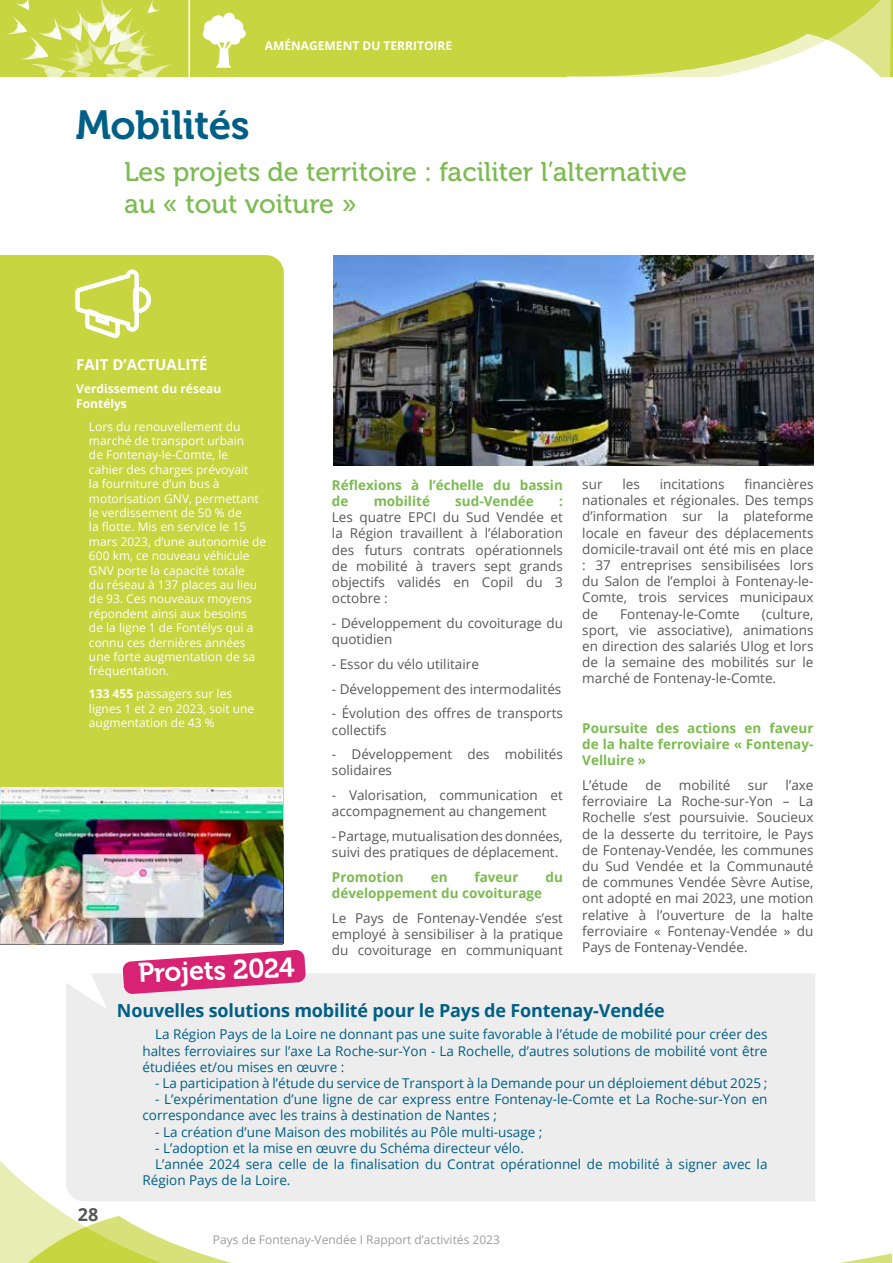
<style>
.page{position:relative;width:893px;height:1263px;background:#fff}
.page>*{position:absolute;margin:0;border:0;box-sizing:border-box;transform-origin:0 0}
.t1{font:40.5px "Museo 700";letter-spacing:-.01em;color:#005f86}
.t2{font:27px/32.4px "Museo 500";color:#7bbb4f}
.t3{font:27px "Museo 700";color:#fff}
.t4{font:700 18px "Open Sans";letter-spacing:-.01em;color:#005f86}
.t5{font:700 18px "Open Sans";color:#575756}
.t6{font:700 15px "Open Sans";color:#fff}
.t7{font:13.5px/16.2px "Open Sans";color:#585856;text-align:justify}
.t8{font:13.5px/16.2px "Open Sans";color:#005f86;text-align:justify}
.t9{font:700 13.5px/16.2px "Open Sans";color:#7bbb4f}
.t10{font:12px/14.4px "Open Sans";color:#fff}
.t11{font:700 12px/14.4px "Open Sans";color:#fff}
.t12{font:12px "Open Sans";color:#9d9d9c}
.s1{font-weight:700}
</style>
<div class="page">
<div style="left:0;top:0;width:893px;height:77px;background:#c7d540"></div>
<svg style="left:0;top:1161px;width:68px;height:55px"></svg>
<svg style="left:0;top:1216px;width:892px;height:47px"></svg>
<svg style="left:6px;top:0;width:167px;height:77px"></svg>
<svg style="left:796px;top:0;width:95px;height:40px"></svg>
<svg style="left:567px;top:40px;width:324px;height:37px"></svg>
<hr style="left:189px;top:0;width:1px;height:79px;background:#fff">
<svg style="left:203px;top:13px;width:43px;height:55px"></svg>
<div style="left:0;top:255px;width:284px;height:555px;background:#c7d540"></div>
<div style="left:66px;top:973px;width:749px;height:228px;background:#ededed"></div>
<img style="left:333px;top:255px;width:481px;height:211px">
<svg style="left:123px;top:949px;width:183px;height:45px"></svg>
<svg style="left:75px;top:269px;width:76px;height:69px"></svg>
<img style="left:0;top:787px;width:283px;height:157px">
<p class="t11" style="left:265px;top:38px;width:189px">AMÉNAGEMENT DU TERRITOIRE</p>
<h1 class="t1" style="left:76px;top:102px;width:176px">Mobilités</h1>
<h2 class="t2" style="left:124px;top:156px;width:564px">Les projets de territoire : faciliter l’alternative au « tout voiture »</h2>
<p class="t6" style="left:76px;top:354px;width:133px">FAIT D’ACTUALITÉ</p>
<p class="t11" style="left:76px;top:381px;width:147px">Verdissement du réseau<br>Fontélys</p>
<p class="t10" style="left:89px;top:419px;width:179px">Lors du renouvellement du marché de transport urbain<br>de Fontenay-le-Comte, le<br>cahier des charges prévoyait<br>la fourniture d’un bus à motorisation GNV, permettant le verdissement de 50 % de<br>la flotte. Mis en service le 15 mars 2023, d’une autonomie de<br>600 km, ce nouveau véhicule<br>GNV porte la capacité totale<br>du réseau à 137 places au lieu de 93. Ces nouveaux moyens répondent ainsi aux besoins<br>de la ligne 1 de Fontélys qui a connu ces dernières années une forte augmentation de sa fréquentation.</p>
<p class="t10" style="left:89px;top:686px;width:167px"><span class="s1">133 455</span> passagers sur les lignes 1 et 2 en 2023, soit une augmentation de 43 %</p>
<h2 class="t3" style="left:138px;top:958px;width:158px;rotate:-2deg">Projets 2024</h2>
<p class="t9" style="left:332px;top:476px;width:232px">Réflexions à l’échelle du bassin de</p>
<p class="t9" style="left:374px;top:493px;width:58px">mobilité</p>
<p class="t9" style="left:455px;top:493px;width:80px">sud-Vendée</p>
<p class="t9" style="left:559px;top:493px;width:5px">:</p>
<p class="t7" style="left:332px;top:509px;width:233px">Les quatre EPCI du Sud Vendée et la Région travaillent à l’élaboration des futurs contrats opérationnels de mobilité à travers sept grands objectifs validés en Copil du 3 octobre :</p>
<p class="t7" style="left:332px;top:615px;width:233px">- Développement du covoiturage du quotidien</p>
<p class="t7" style="left:332px;top:655px;width:148px">- Essor du vélo utilitaire</p>
<p class="t7" style="left:332px;top:680px;width:231px">- Développement des intermodalités</p>
<p class="t7" style="left:332px;top:705px;width:232px">- Évolution des offres de transports collectifs</p>
<p class="t7" style="left:332px;top:746px;width:233px">- Développement des mobilités solidaires</p>
<p class="t7" style="left:332px;top:787px;width:232px">- Valorisation, communication et accompagnement au changement</p>
<p class="t7" style="left:332px;top:828px;width:233px">- Partage, mutualisation des données, suivi des pratiques de déplacement.</p>
<p class="t9" style="left:332px;top:869px;width:73px">Promotion</p>
<p class="t9" style="left:431px;top:869px;width:18px">en</p>
<p class="t9" style="left:474px;top:869px;width:46px">faveur</p>
<p class="t9" style="left:545px;top:869px;width:19px">du</p>
<p class="t9" style="left:332px;top:885px;width:212px">développement du covoiturage</p>
<p class="t7" style="left:332px;top:909px;width:233px">Le Pays de Fontenay-Vendée s’est employé à sensibiliser à la pratique du covoiturage en communiquant</p>
<p class="t7" style="left:582px;top:476px;width:233px;text-indent:162px">financières nationales et régionales. Des temps d’information sur la plateforme locale en faveur des déplacements domicile-travail ont été mis en place : 37 entreprises sensibilisées lors du Salon de l’emploi à Fontenay-le-Comte, trois services municipaux de</p>
<p class="t7" style="left:582px;top:476px;width:22px">sur</p>
<p class="t7" style="left:622px;top:476px;width:19px">les</p>
<p class="t7" style="left:660px;top:476px;width:66px">incitations</p>
<p class="t7" style="left:582px;top:605px;width:233px;text-indent:180px">(culture, sport, vie associative), animations en direction des salariés Ulog et lors de la semaine des mobilités sur le marché de Fontenay-le-Comte.</p>
<p class="t9" style="left:582px;top:719px;width:233px;text-align:justify">Poursuite des actions en faveur de la halte ferroviaire « Fontenay-Velluire »</p>
<p class="t7" style="left:582px;top:776px;width:47px">L’étude</p>
<p class="t7" style="left:645px;top:776px;width:17px">de</p>
<p class="t7" style="left:679px;top:776px;width:53px">mobilité</p>
<p class="t7" style="left:748px;top:776px;width:22px">sur</p>
<p class="t7" style="left:620px;top:605px;width:121px">Fontenay-le-Comte</p>
<p class="t7" style="left:582px;top:776px;width:233px;text-indent:203px">l’axe ferroviaire La Roche-sur-Yon – La Rochelle s’est poursuivie. Soucieux de la desserte du territoire, le Pays de Fontenay-Vendée, les communes du Sud Vendée et la Communauté de communes Vendée Sèvre Autise, ont adopté en mai 2023, une motion relative à l’ouverture de la halte ferroviaire « Fontenay-Vendée » du Pays de Fontenay-Vendée.</p>
<h3 class="t5" style="left:78px;top:1202px;width:22px">28</h3>
<h3 class="t4" style="left:117px;top:998px;width:549px">Nouvelles solutions mobilité pour le Pays de Fontenay-Vendée</h3>
<p class="t8" style="left:142px;top:1026px;width:627px;text-indent:13px">La Région Pays de la Loire ne donnant pas une suite favorable à l’étude de mobilité pour créer des haltes ferroviaires sur l’axe La Roche-sur-Yon - La Rochelle, d’autres solutions de mobilité vont être étudiées et/ou mises en œuvre :</p>
<p class="t8" style="left:155px;top:1075px;width:614px">- La participation à l’étude du service de Transport à la Demande pour un déploiement début 2025 ;</p>
<p class="t8" style="left:142px;top:1091px;width:627px;text-indent:13px">- L’expérimentation d’une ligne de car express entre Fontenay-le-Comte et La Roche-sur-Yon en correspondance avec les trains à destination de Nantes ;</p>
<p class="t8" style="left:155px;top:1123px;width:389px">- La création d’une Maison des mobilités au Pôle multi-usage ;</p>
<p class="t8" style="left:155px;top:1139px;width:370px">- L’adoption et la mise en œuvre du Schéma directeur vélo.</p>
<p class="t8" style="left:155px;top:1156px;width:614px">L’année 2024 sera celle de la finalisation du Contrat opérationnel de mobilité à signer avec la</p>
<p class="t8" style="left:142px;top:1172px;width:150px">Région Pays de la Loire.</p>
<p class="t12" style="left:213px;top:1231px;width:289px">Pays de Fontenay-Vendée I Rapport d’activités 2023</p>
</div>
